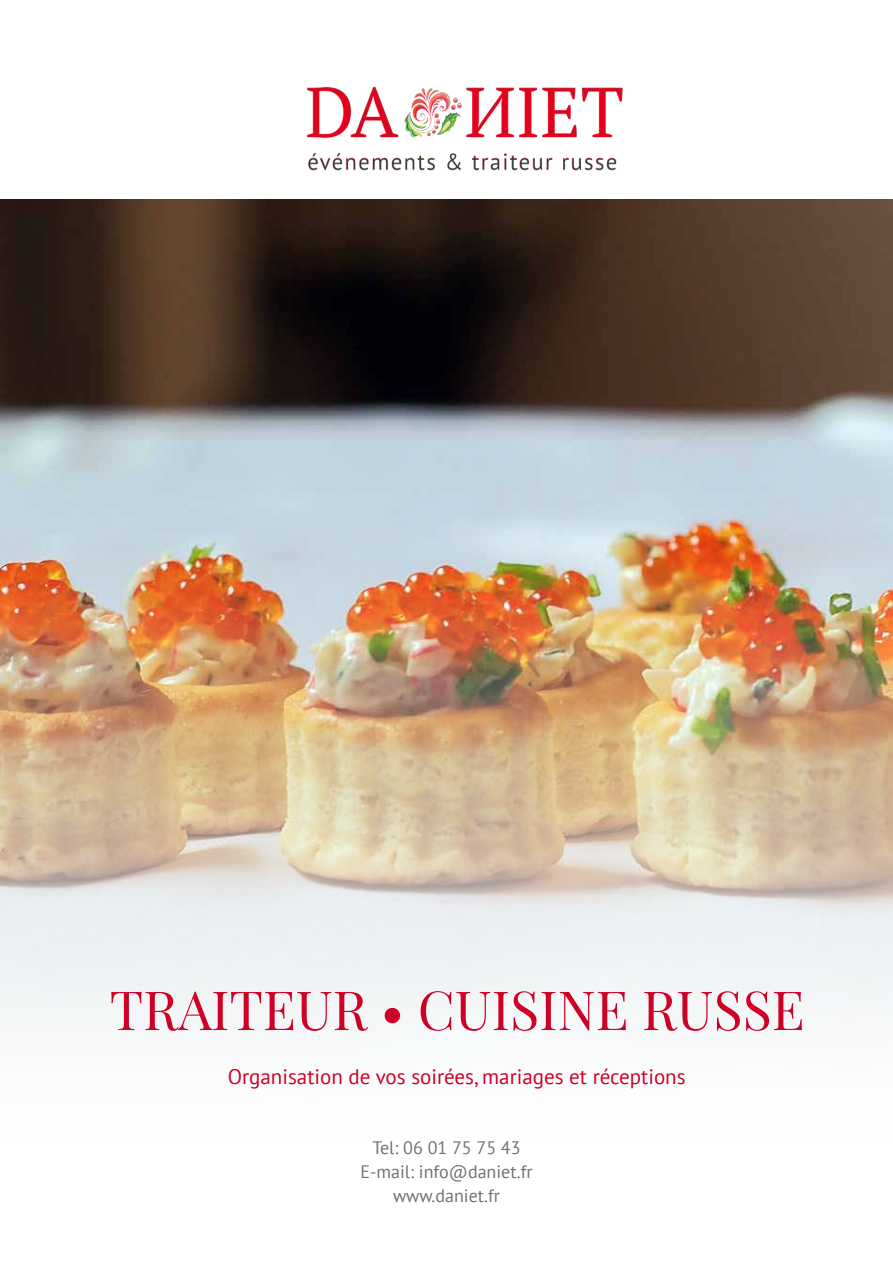
<style>
.page{position:relative;width:893px;height:1263px;background:#fff}
.page>*{position:absolute;margin:0;border:0;box-sizing:border-box;transform-origin:0 0}
.t1{font:54px "Playfair Display";color:#ce0025}
.t2{font:21px "PT Sans";color:#ce0025}
.t3{font:18px/24px "PT Sans";color:#707172;text-align:center}
</style>
<div class="page">
<img style="left:0;top:200px;width:893px;height:828px">
<img style="left:306px;top:86px;width:317px;height:85px">
<h1 class="t1" style="left:110px;top:968px;width:696px">TRAITEUR • CUISINE RUSSE</h1>
<p class="t2" style="left:228px;top:1063px;width:459px">Organisation de vos soirées, mariages et réceptions</p>
<p class="t3" style="left:360px;top:1135px;width:174px">Tel: 06 01 75 75 43<br>E-mail: info@daniet.fr www.daniet.fr</p>
</div>
